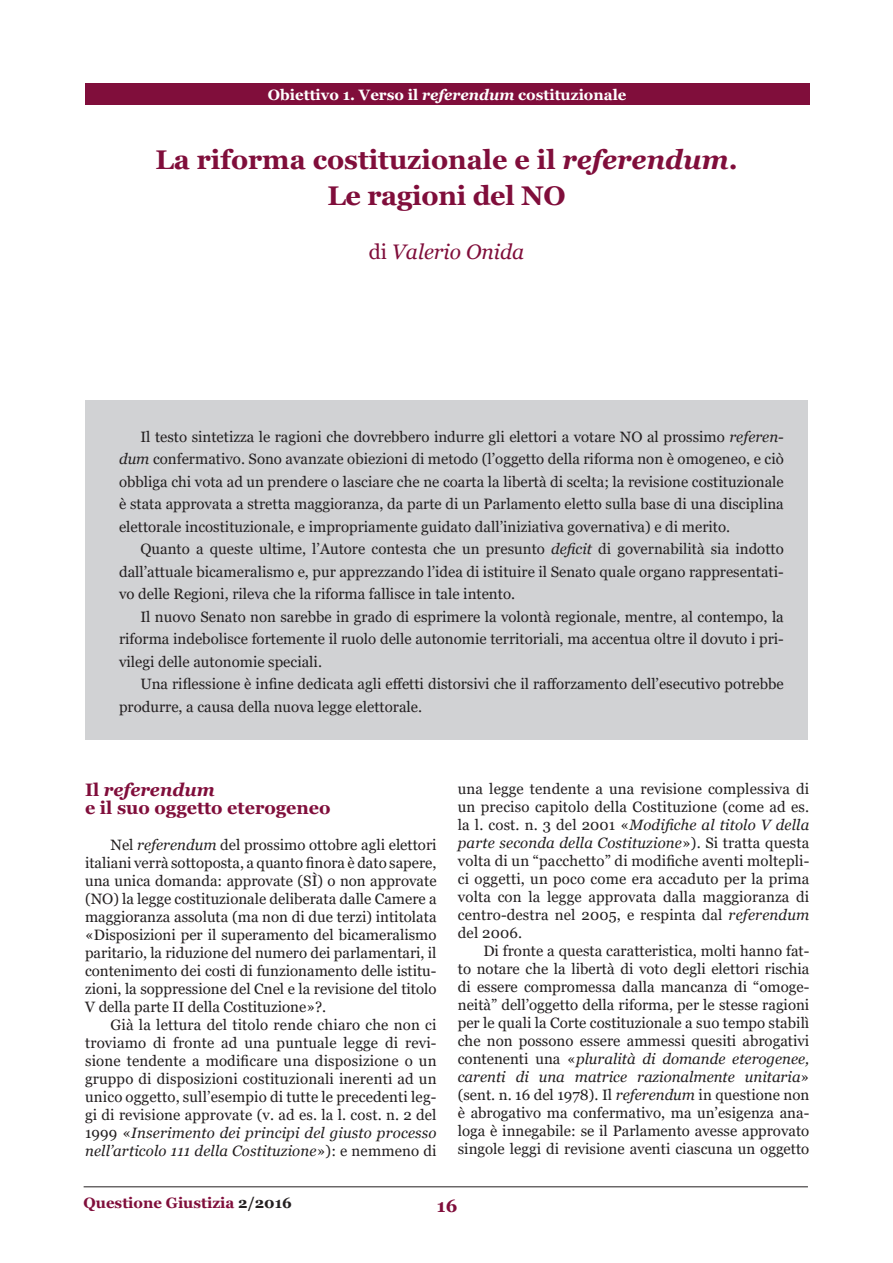
<style>
.page{position:relative;width:893px;height:1263px;background:#fff}
.page>*{position:absolute;margin:0;border:0;box-sizing:border-box;transform-origin:0 0}
.t1{font:700 27px/36px "Georgia";color:#800e3b;text-align:center}
.t2{font:italic 21px "Georgia";color:#800e3b}
.t3{font:700 18px/18px "Georgia";color:#800e3b}
.t4{font:15px/18px "Georgia";color:#231f20;text-align:justify}
.t5{font:700 15px "Georgia";color:#fff}
.t6{font:700 15px "Georgia";color:#800e3b}
.s1{font-style:italic}
.s2{font-style:normal}
.s3{color:#231f20}
</style>
<div class="page">
<hr style="left:84px;top:1186px;width:724px;height:1px;background:#231f20">
<div style="left:85px;top:83px;width:724px;height:22px;background:#800e3b"></div>
<div style="left:85px;top:401px;width:723px;height:339px;background:#d1d2d4"></div>
<p class="t5" style="left:268px;top:85px;width:360px">Obiettivo 1. Verso il <span class="s1">referendum</span> costituzionale</p>
<h1 class="t1" style="left:155px;top:142px;width:584px">La riforma costituzionale e il <span class="s1">referendum</span>.<br>Le ragioni del NO</h1>
<h2 class="t2" style="left:369px;top:239px;width:157px"><span class="s2">di</span> Valerio Onida</h2>
<p class="t4" style="left:119px;top:425px;width:666px;line-height:22.5px;text-indent:21px">Il testo sintetizza le ragioni che dovrebbero indurre gli elettori a votare NO al prossimo <span class="s1">referen&shy;dum</span> confermativo. Sono avanzate obiezioni di metodo (l’oggetto della riforma non è omogeneo, e ciò obbliga chi vota ad un prendere o lasciare che ne coarta la libertà di scelta; la revisione costituzionale è stata approvata a stretta maggioranza, da parte di un Parlamento eletto sulla base di una disciplina elettorale incostituzionale, e impropriamente guidato dall’iniziativa governativa) e di merito.</p>
<p class="t4" style="left:119px;top:538px;width:666px;line-height:22.5px;text-indent:21px">Quanto a queste ultime, l’Autore contesta che un presunto <span class="s1">deficit</span> di governabilità sia indotto dall’attuale bicameralismo e, pur apprezzando l’idea di istituire il Senato quale organo rappresentati&shy;vo delle Regioni, rileva che la riforma fallisce in tale intento.</p>
<p class="t4" style="left:119px;top:605px;width:666px;line-height:22.5px;text-indent:21px">Il nuovo Senato non sarebbe in grado di esprimere la volontà regionale, mentre, al contempo, la riforma indebolisce fortemente il ruolo delle autonomie territoriali, ma accentua oltre il dovuto i pri&shy;vilegi delle autonomie speciali.</p>
<p class="t4" style="left:119px;top:673px;width:666px;line-height:22.5px;text-indent:21px">Una riflessione è infine dedicata agli effetti distorsivi che il rafforzamento dell’esecutivo potrebbe produrre, a causa della nuova legge elettorale.</p>
<p class="t3" style="left:85px;top:781px;width:247px">Il <span class="s1">referendum<br></span>e il suo oggetto eterogeneo</p>
<p class="t4" style="left:85px;top:836px;width:353px;text-indent:26px">Nel <span class="s1">referendum</span> del prossimo ottobre agli elettori italiani verrà sottoposta, a quanto finora è dato sapere, una unica domanda: approvate (SÌ) o non approvate (NO) la legge costituzionale deliberata dalle Camere a maggioranza assoluta (ma non di due terzi) intitolata «Disposizioni per il superamento del bicameralismo paritario, la riduzione del numero dei parlamentari, il contenimento dei costi di funzionamento delle istitu&shy;zioni, la soppressione del Cnel e la revisione del titolo V della parte II della Costituzione»?.</p>
<p class="t4" style="left:85px;top:1016px;width:353px;text-indent:26px">Già la lettura del titolo rende chiaro che non ci troviamo di fronte ad una puntuale legge di revi&shy;sione tendente a modificare una disposizione o un gruppo di disposizioni costituzionali inerenti ad un unico oggetto, sull’esempio di tutte le precedenti leg&shy;gi di revisione approvate (v. ad es. la l. cost. n. 2 del 1999 «<span class="s1">Inserimento dei principi del giusto processo nell’articolo 111 della Costituzione</span>»): e nemmeno di</p>
<p class="t4" style="left:458px;top:780px;width:353px">una legge tendente a una revisione complessiva di un preciso capitolo della Costituzione (come ad es. la l. cost. n. 3 del 2001 «<span class="s1">Modifiche al titolo V della parte seconda della Costituzione</span>»). Si tratta questa volta di un “pacchetto” di modifiche aventi moltepli&shy;ci oggetti, un poco come era accaduto per la prima volta con la legge approvata dalla maggioranza di centro-destra nel 2005, e respinta dal <span class="s1">referendum </span>del 2006.</p>
<p class="t4" style="left:458px;top:942px;width:353px;text-indent:26px">Di fronte a questa caratteristica, molti hanno fat&shy;to notare che la libertà di voto degli elettori rischia di essere compromessa dalla mancanza di “omoge&shy;neità” dell’oggetto della riforma, per le stesse ragioni per le quali la Corte costituzionale a suo tempo stabilì che non possono essere ammessi quesiti abrogativi contenenti una «<span class="s1">pluralità di domande eterogenee, carenti di una matrice razionalmente unitaria</span>» (sent. n. 16 del 1978). Il <span class="s1">referendum</span> in questione non è abrogativo ma confermativo, ma un’esigenza ana&shy;loga è innegabile: se il Parlamento avesse approvato singole leggi di revisione aventi ciascuna un oggetto</p>
<p class="t6" style="left:84px;top:1193px;width:210px">Questione Giustizia <span class="s3">2/2016</span></p>
<p class="t3" style="left:437px;top:1196px;width:22px">16</p>
</div>
